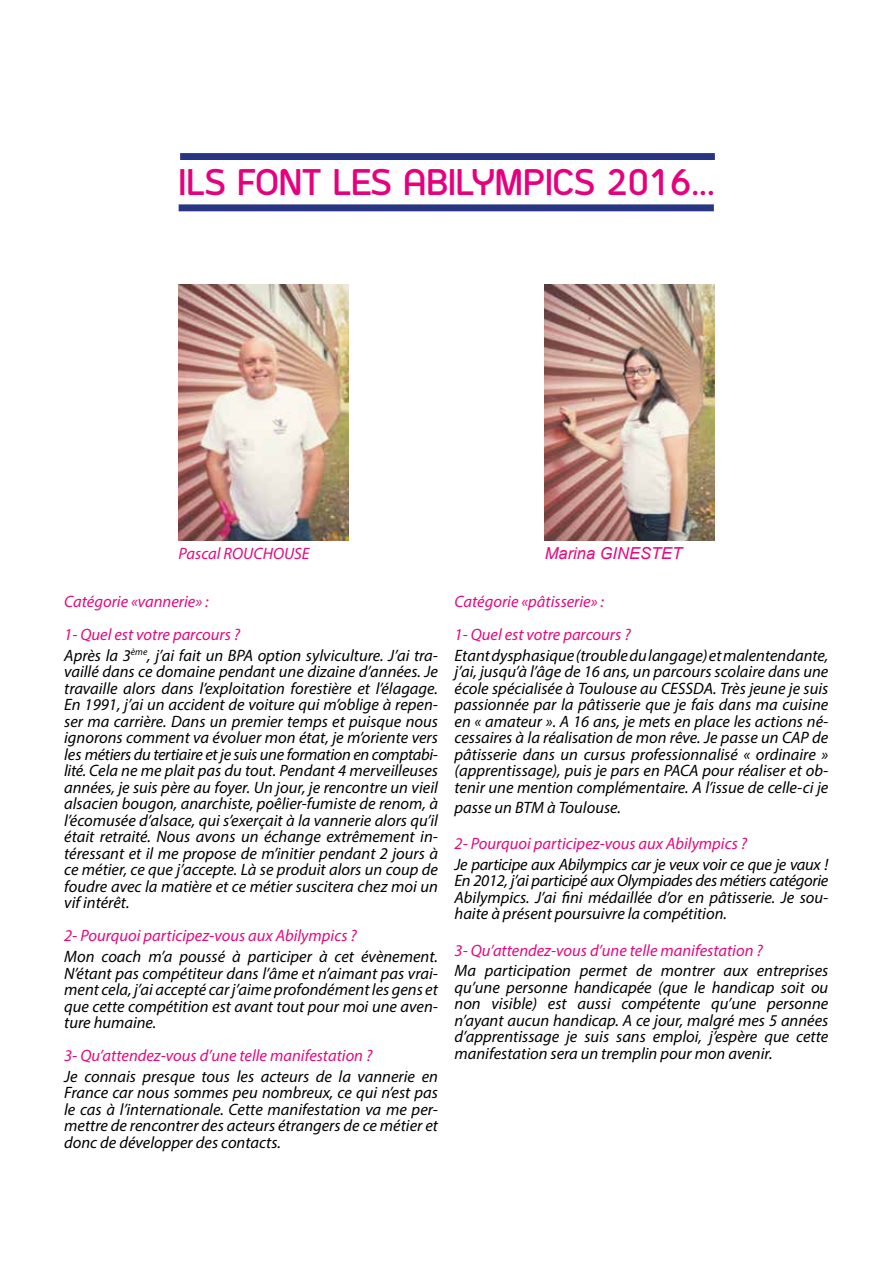
<style>
.page{position:relative;width:893px;height:1263px;background:#fff}
.page>*{position:absolute;margin:0;border:0;box-sizing:border-box;transform-origin:0 0}
.t1{font:700 36px "Arch";color:#e6007d}
.t2{font:italic 16.5px/16.5px "Myriad Pro";color:#000;text-align:justify}
.t3{font:italic 16.5px/33px "Myriad Pro";color:#e5097e}
.t4{font:italic 16.5px "Arial";color:#e5097e}
</style>
<div class="page">
<img style="left:179px;top:285px;width:170px;height:255px">
<img style="left:545px;top:285px;width:170px;height:255px">
<div style="left:180px;top:153px;width:535px;height:7px;background:#283583"></div>
<div style="left:179px;top:204px;width:535px;height:7px;background:#283583"></div>
<h1 class="t1" style="left:179px;top:159px;width:538px">ILS FONT LES ABILYMPICS 2016...</h1>
<p class="t3" style="left:179px;top:537px;width:132px">Pascal ROUCHOUSE</p>
<p class="t4" style="left:545px;top:542px;width:139px">Marina GINESTET</p>
<p class="t3" style="left:64px;top:585px;width:178px">Catégorie «vannerie» :<br>1- Quel est votre parcours ?</p>
<p class="t2" style="left:64px;top:647px;width:375px">Après la 3<sup>ème</sup>, j’ai fait un BPA option sylviculture. J’ai tra&shy;vaillé dans ce domaine pendant une dizaine d’années. Je travaille alors dans l’exploitation forestière et l’élagage.<br>En 1991, j’ai un accident de voiture qui m’oblige à repen&shy;ser ma carrière. Dans un premier temps et puisque nous ignorons comment va évoluer mon état, je m’oriente vers les métiers du tertiaire et je suis une formation en comptabi&shy;lité. Cela ne me plait pas du tout. Pendant 4 merveilleuses années, je suis père au foyer. Un jour, je rencontre un vieil alsacien bougon, anarchiste, poêlier-fumiste de renom, à l’écomusée d’alsace, qui s’exerçait à la vannerie alors qu’il était retraité. Nous avons un échange extrêmement in&shy;téressant et il me propose de m’initier pendant 2 jours à ce métier, ce que j’accepte. Là se produit alors un coup de foudre avec la matière et ce métier suscitera chez moi un vif intérêt.</p>
<p class="t3" style="left:64px;top:919px;width:294px">2- Pourquoi participez-vous aux Abilympics ?</p>
<p class="t2" style="left:64px;top:948px;width:375px">Mon coach m’a poussé à participer à cet évènement.<br>N’étant pas compétiteur dans l’âme et n’aimant pas vrai&shy;ment cela, j’ai accepté car j’aime profondément les gens et que cette compétition est avant tout pour moi une aven&shy;ture humaine.</p>
<p class="t3" style="left:64px;top:1039px;width:310px">3- Qu’attendez-vous d’une telle manifestation ?</p>
<p class="t2" style="left:64px;top:1068px;width:375px">Je connais presque tous les acteurs de la vannerie en France car nous sommes peu nombreux, ce qui n’est pas le cas à l’internationale. Cette manifestation va me per&shy;mettre de rencontrer des acteurs étrangers de ce métier et donc de développer des contacts.</p>
<p class="t3" style="left:455px;top:585px;width:178px">Catégorie «pâtisserie» :<br>1- Quel est votre parcours ?</p>
<p class="t2" style="left:455px;top:647px;width:375px">Etant dysphasique (trouble du langage) et malentendante, j’ai, jusqu’à l’âge de 16 ans, un parcours scolaire dans une école spécialisée à Toulouse au CESSDA. Très jeune je suis passionnée par la pâtisserie que je fais dans ma cuisine en « amateur ». A 16 ans, je mets en place les actions né&shy;cessaires à la réalisation de mon rêve. Je passe un CAP de pâtisserie dans un cursus professionnalisé « ordinaire » (apprentissage), puis je pars en PACA pour réaliser et ob&shy;tenir une mention complémentaire. A l’issue de celle-ci je</p>
<p class="t2" style="left:455px;top:799px;width:168px">passe un BTM à Toulouse.</p>
<p class="t3" style="left:455px;top:827px;width:294px">2- Pourquoi participez-vous aux Abilympics ?</p>
<p class="t2" style="left:455px;top:856px;width:375px">Je participe aux Abilympics car je veux voir ce que je vaux !<br>En 2012, j’ai participé aux Olympiades des métiers catégorie Abilympics. J’ai fini médaillée d’or en pâtisserie. Je sou&shy;haite à présent poursuivre la compétition.</p>
<p class="t3" style="left:455px;top:933px;width:310px">3- Qu’attendez-vous d’une telle manifestation ?</p>
<p class="t2" style="left:455px;top:962px;width:375px">Ma participation permet de montrer aux entreprises qu’une personne handicapée (que le handicap soit ou non visible) est aussi compétente qu’une personne n’ayant aucun handicap. A ce jour, malgré mes 5 années d’apprentissage je suis sans emploi, j’espère que cette manifestation sera un tremplin pour mon avenir.</p>
</div>
